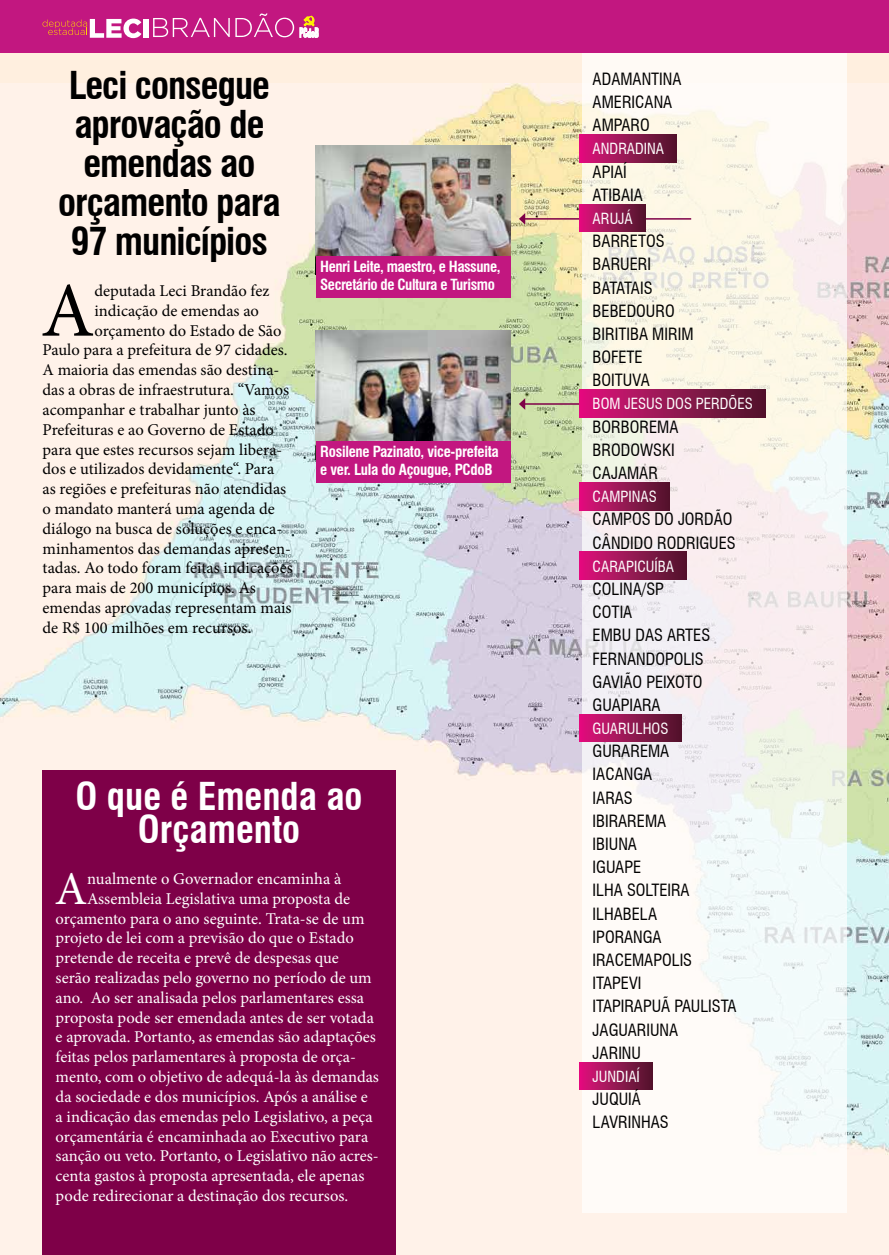
<style>
.page{position:relative;width:889px;height:1255px;background:#fff}
.page>*{position:absolute;margin:0;border:0;box-sizing:border-box;transform-origin:0 0}
.t1{font:77.4px "Minion Pro";color:#000}
.t2{font:46.95px "Minion Pro";color:#fff}
.t3{font:700 condensed 37.5px/39px "Swiss 721 BT";letter-spacing:-.025em;color:#000;text-align:center}
.t4{font:700 condensed 37.5px/33px "Swiss 721 BT";color:#fff;text-align:center}
.t5{font:16.5px "Minion Pro";color:#fff}
.t6{font:16.5px "Minion Pro";color:#000}
.t7{font:condensed 16.5px/23.2px "Swiss 721 BT";color:#000}
.t8{font:700 condensed 15px/18px "Swiss 721 BT";letter-spacing:-.03em;color:#fff}
.t9{font:condensed 15px "Swiss 721 BT";color:#fff}
</style>
<div class="page">
<div style="left:0;top:0;width:888px;height:53px;background:#c21780"></div>
<div style="left:144px;top:19px;width:5px;height:19px;background:#fff"></div>
<svg style="left:43px;top:19px;width:98px;height:19px"></svg>
<svg style="left:153px;top:13px;width:141px;height:24px"></svg>
<svg style="left:300px;top:16px;width:18px;height:21px"></svg>
<hr style="left:888px;top:0;width:1px;height:53px;background:#c21780">
<div style="left:0;top:53px;width:889px;height:74px;background:#ffefdf"></div>
<img style="left:0;top:84px;width:889px;height:1170px">
<div style="left:43px;top:770px;width:352px;height:484px;background:#7e0048"></div>
<svg style="left:582px;top:53px;width:264px;height:1159px;fill:#faf8f5"></svg>
<hr style="left:524px;top:218px;width:167px;height:2px;background:#7e0048">
<svg style="left:519px;top:213px;width:6px;height:12px"></svg>
<hr style="left:524px;top:403px;width:167px;height:2px;background:#7e0048">
<svg style="left:519px;top:398px;width:6px;height:12px"></svg>
<div style="left:580px;top:134px;width:97px;height:28px;background:linear-gradient(to right,#de147c,#4d1829)"></div>
<div style="left:580px;top:204px;width:65px;height:28px;background:linear-gradient(to right,#de147c,#4f182b)"></div>
<div style="left:580px;top:389px;width:185px;height:28px;background:linear-gradient(to right,#de147c,#4d1729)"></div>
<div style="left:580px;top:482px;width:89px;height:28px;background:linear-gradient(to right,#de147c,#4e182a)"></div>
<div style="left:580px;top:552px;width:107px;height:27px;background:linear-gradient(to right,#de147c,#4d172a)"></div>
<div style="left:580px;top:714px;width:101px;height:28px;background:linear-gradient(to right,#de147c,#4d182a)"></div>
<div style="left:580px;top:1061px;width:72px;height:28px;background:linear-gradient(to right,#dd147c,#51172c)"></div>
<img style="left:316px;top:145px;width:194px;height:111px">
<div style="left:316px;top:256px;width:194px;height:41px;background:#c21780"></div>
<img style="left:316px;top:330px;width:194px;height:111px">
<div style="left:316px;top:441px;width:194px;height:41px;background:#c21780"></div>
<h3 class="t3" style="left:58px;top:66px;width:224px">Leci consegue aprovação de emendas ao orçamento para<br>97 municípios</h3>
<h1 class="t1" style="left:41px;top:259px;width:55px">A</h1>
<p class="t6" style="left:94px;top:280px;width:176px">deputada Leci Brandão fez</p>
<p class="t6" style="left:94px;top:299px;width:166px">indicação de emendas ao</p>
<p class="t6" style="left:94px;top:319px;width:188px">orçamento do Estado de São</p>
<p class="t6" style="left:43px;top:339px;width:247px">Paulo para a prefeitura de 97 cidades.</p>
<p class="t6" style="left:43px;top:359px;width:238px">A maioria das emendas são destina-</p>
<p class="t6" style="left:43px;top:379px;width:248px">das a obras de infraestrutura. “Vamos</p>
<p class="t6" style="left:43px;top:398px;width:215px">acompanhar e trabalhar junto às</p>
<p class="t6" style="left:43px;top:418px;width:233px">Prefeituras e ao Governo de Estado</p>
<p class="t6" style="left:43px;top:438px;width:241px">para que estes recursos sejam libera-</p>
<p class="t6" style="left:43px;top:458px;width:233px">dos e utilizados devidamente“. Para</p>
<p class="t6" style="left:43px;top:478px;width:245px">as regiões e prefeituras não atendidas</p>
<p class="t6" style="left:43px;top:497px;width:234px">o mandato manterá uma agenda de</p>
<p class="t6" style="left:43px;top:517px;width:241px">diálogo na busca de soluções e enca-</p>
<p class="t6" style="left:43px;top:537px;width:250px">minhamentos das demandas apresen-</p>
<p class="t6" style="left:43px;top:557px;width:252px">tadas. Ao todo foram feitas indicações</p>
<p class="t6" style="left:43px;top:577px;width:215px">para mais de 200 municípios. As</p>
<p class="t6" style="left:43px;top:596px;width:250px">emendas aprovadas representam mais</p>
<p class="t6" style="left:43px;top:616px;width:210px">de R$ 100 milhões em recursos.</p>
<p class="t8" style="left:320px;top:257px;width:182px">Henri Leite, maestro, e Hassune,<br>Secretário de Cultura e Turismo</p>
<p class="t8" style="left:320px;top:442px;width:180px">Rosilene Pazinato, vice-prefeita e ver. Lula do Açougue, PCdoB</p>
<h3 class="t4" style="left:76px;top:779px;width:288px">O que é Emenda ao<br>Orçamento</h3>
<h2 class="t2" style="left:55px;top:857px;width:34px">A</h2>
<p class="t5" style="left:87px;top:867px;width:256px">nualmente o Governador encaminha à</p>
<p class="t5" style="left:87px;top:887px;width:264px">Assembleia Legislativa uma proposta de</p>
<p class="t5" style="left:56px;top:907px;width:310px">orçamento para o ano seguinte. Trata-se de um</p>
<p class="t5" style="left:56px;top:927px;width:300px">projeto de lei com a previsão do que o Estado</p>
<p class="t5" style="left:56px;top:946px;width:285px">pretende de receita e prevê de despesas que</p>
<p class="t5" style="left:56px;top:966px;width:318px">serão realizadas pelo governo no período de um</p>
<p class="t5" style="left:56px;top:986px;width:310px">ano. Ao ser analisada pelos parlamentares essa</p>
<p class="t5" style="left:56px;top:1006px;width:320px">proposta pode ser emendada antes de ser votada</p>
<p class="t5" style="left:56px;top:1026px;width:322px">e aprovada. Portanto, as emendas são adaptações</p>
<p class="t5" style="left:56px;top:1045px;width:302px">feitas pelos parlamentares à proposta de orça-</p>
<p class="t5" style="left:56px;top:1065px;width:325px">mento, com o objetivo de adequá-la às demandas</p>
<p class="t5" style="left:56px;top:1085px;width:314px">da sociedade e dos municípios. Após a análise e</p>
<p class="t5" style="left:56px;top:1105px;width:319px">a indicação das emendas pelo Legislativo, a peça</p>
<p class="t5" style="left:56px;top:1125px;width:314px">orçamentária é encaminhada ao Executivo para</p>
<p class="t5" style="left:56px;top:1144px;width:324px">sanção ou veto. Portanto, o Legislativo não acres-</p>
<p class="t5" style="left:56px;top:1164px;width:310px">centa gastos à proposta apresentada, ele apenas</p>
<p class="t5" style="left:56px;top:1184px;width:294px">pode redirecionar a destinação dos recursos.</p>
<p class="t7" style="left:592px;top:67px;width:90px">ADAMANTINA<br>AMERICANA<br>AMPARO</p>
<p class="t9" style="left:592px;top:140px;width:73px">ANDRADINA</p>
<p class="t7" style="left:592px;top:160px;width:52px">APIAÍ<br>ATIBAIA</p>
<p class="t9" style="left:592px;top:209px;width:42px">ARUJÁ</p>
<p class="t7" style="left:592px;top:229px;width:102px">BARRETOS<br>BARUERI<br>BATATAIS<br>BEBEDOURO<br>BIRITIBA MIRIM<br>BOFETE<br>BOITUVA</p>
<p class="t9" style="left:592px;top:395px;width:162px">BOM JESUS DOS PERDÕES</p>
<p class="t7" style="left:592px;top:415px;width:87px">BORBOREMA<br>BRODOWSKI<br>CAJAMAR</p>
<p class="t9" style="left:592px;top:488px;width:66px">CAMPINAS</p>
<p class="t7" style="left:592px;top:508px;width:144px">CAMPOS DO JORDÃO<br>CÂNDIDO RODRIGUES</p>
<p class="t9" style="left:592px;top:557px;width:83px">CARAPICUÍBA</p>
<p class="t7" style="left:592px;top:577px;width:119px">COLINA/SP<br>COTIA<br>EMBU DAS ARTES<br>FERNANDOPOLIS<br>GAVIÃO PEIXOTO<br>GUAPIARA</p>
<p class="t9" style="left:592px;top:719px;width:77px">GUARULHOS</p>
<p class="t7" style="left:592px;top:739px;width:145px">GURAREMA<br>IACANGA<br>IARAS<br>IBIRAREMA<br>IBIUNA<br>IGUAPE<br>ILHA SOLTEIRA<br>ILHABELA<br>IPORANGA<br>IRACEMAPOLIS<br>ITAPEVI<br>ITAPIRAPUÃ PAULISTA<br>JAGUARIUNA<br>JARINU</p>
<p class="t9" style="left:592px;top:1067px;width:49px">JUNDIAÍ</p>
<p class="t7" style="left:592px;top:1087px;width:78px">JUQUIÁ<br>LAVRINHAS</p>
</div>
